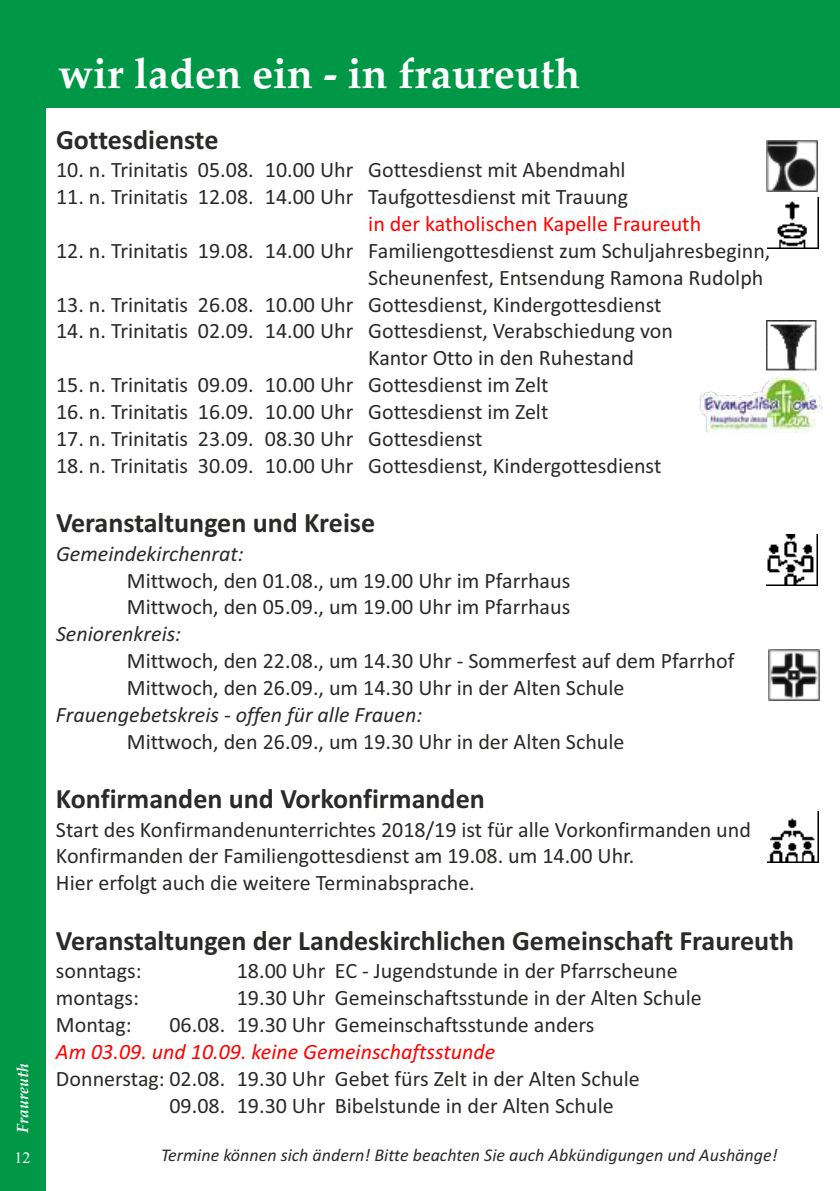
<style>
.page{position:relative;width:840px;height:1191px;background:#fff}
.page>*{position:absolute;margin:0;border:0;box-sizing:border-box;transform-origin:0 0}
.t1{font:700 42px "Palatino Linotype";color:#fefefe}
.t2{font:700 28px "Calibri";color:#2b2a29}
.t3{font:22px/26.8px "Calibri";color:#2b2a29}
.t4{font:italic 22px "Calibri";color:#2b2a29}
.t5{font:italic 22px "Calibri";color:#f00}
.t6{font:22px "Calibri";color:#f00}
.t7{font:italic 18px "Calibri";color:#2b2a29}
.t8{font:italic 700 16px "Palatino Linotype";color:#fefefe}
.t9{font:16px "Times New Roman";color:#fff}
</style>
<div class="page">
<div style="left:0;top:0;width:839px;height:108px;background:#009846"></div>
<img style="left:766px;top:535px;width:50px;height:51px">
<img style="left:767px;top:812px;width:51px;height:51px">
<img style="left:768px;top:649px;width:50px;height:51px">
<img style="left:766px;top:140px;width:50px;height:51px">
<div style="left:0;top:0;width:46px;height:1190px;background:#009846"></div>
<img style="left:767px;top:198px;width:51px;height:51px">
<img style="left:766px;top:320px;width:51px;height:51px">
<img style="left:699px;top:376px;width:124px;height:56px">
<h1 class="t1" style="left:58px;top:57px;width:523px">wir laden ein - in fraureuth</h1>
<p class="t2" style="left:56px;top:128px;width:164px">Gottesdienste</p>
<p class="t3" style="left:56px;top:158px;width:570px">10. n. Trinitatis 05.08. 10.00 Uhr Gottesdienst mit Abendmahl</p>
<p class="t3" style="left:56px;top:185px;width:573px">11. n. Trinitatis 12.08. 14.00 Uhr Taufgottesdienst mit Trauung</p>
<p class="t6" style="left:368px;top:214px;width:334px">in der katholischen Kapelle Fraureuth</p>
<p class="t3" style="left:368px;top:239px;width:403px;text-indent:-312px">12. n. Trinitatis 19.08. 14.00 Uhr Familiengottesdienst zum Schuljahresbeginn,<br>Scheunenfest, Entsendung Ramona Rudolph</p>
<p class="t3" style="left:56px;top:293px;width:606px">13. n. Trinitatis 26.08. 10.00 Uhr Gottesdienst, Kindergottesdienst</p>
<p class="t3" style="left:368px;top:319px;width:306px;text-indent:-312px">14. n. Trinitatis 02.09. 14.00 Uhr Gottesdienst, Verabschiedung von<br>Kantor Otto in den Ruhestand</p>
<p class="t3" style="left:56px;top:373px;width:493px">15. n. Trinitatis 09.09. 10.00 Uhr Gottesdienst im Zelt</p>
<p class="t3" style="left:56px;top:400px;width:493px">16. n. Trinitatis 16.09. 10.00 Uhr Gottesdienst im Zelt</p>
<p class="t3" style="left:56px;top:427px;width:427px">17. n. Trinitatis 23.09. 08.30 Uhr Gottesdienst</p>
<p class="t3" style="left:56px;top:454px;width:606px">18. n. Trinitatis 30.09. 10.00 Uhr Gottesdienst, Kindergottesdienst</p>
<p class="t2" style="left:56px;top:511px;width:320px">Veranstaltungen und Kreise</p>
<p class="t4" style="left:56px;top:544px;width:189px">Gemeindekirchenrat:</p>
<p class="t3" style="left:127px;top:568px;width:444px">Mittwoch, den 01.08., um 19.00 Uhr im Pfarrhaus<br>Mittwoch, den 05.09., um 19.00 Uhr im Pfarrhaus</p>
<p class="t4" style="left:56px;top:625px;width:127px">Seniorenkreis:</p>
<p class="t3" style="left:127px;top:649px;width:608px">Mittwoch, den 22.08., um 14.30 Uhr - Sommerfest auf dem Pfarrhof<br>Mittwoch, den 26.09., um 14.30 Uhr in der Alten Schule</p>
<p class="t4" style="left:56px;top:705px;width:367px">Frauengebetskreis - offen für alle Frauen:</p>
<p class="t3" style="left:127px;top:730px;width:499px">Mittwoch, den 26.09., um 19.30 Uhr in der Alten Schule</p>
<p class="t2" style="left:56px;top:787px;width:430px">Konfirmanden und Vorkonfirmanden</p>
<p class="t3" style="left:56px;top:817px;width:696px">Start des Konfirmandenunterrichtes 2018/19 ist für alle Vorkonfirmanden und<br>Konfirmanden der Familiengottesdienst am 19.08. um 14.00 Uhr.<br>Hier erfolgt auch die weitere Terminabsprache.</p>
<p class="t2" style="left:56px;top:928px;width:739px">Veranstaltungen der Landeskirchlichen Gemeinschaft Fraureuth</p>
<p class="t3" style="left:56px;top:959px;width:87px">sonntags:</p>
<p class="t3" style="left:237px;top:959px;width:442px">18.00 Uhr EC - Jugendstunde in der Pfarrscheune</p>
<p class="t3" style="left:56px;top:986px;width:85px">montags:</p>
<p class="t3" style="left:237px;top:986px;width:466px">19.30 Uhr Gemeinschaftsstunde in der Alten Schule</p>
<p class="t3" style="left:56px;top:1013px;width:77px">Montag:</p>
<p class="t3" style="left:169px;top:1013px;width:426px">06.08. 19.30 Uhr Gemeinschaftsstunde anders</p>
<p class="t5" style="left:56px;top:1042px;width:440px">Am 03.09. und 10.09. keine Gemeinschaftsstunde</p>
<p class="t3" style="left:169px;top:1066px;width:471px;text-indent:-113px">Donnerstag: 02.08. 19.30 Uhr Gebet fürs Zelt in der Alten Schule<br>09.08. 19.30 Uhr Bibelstunde in der Alten Schule</p>
<p class="t8" style="left:16px;top:1133px;width:72px;rotate:-90deg">Fraureuth</p>
<p class="t9" style="left:14px;top:1151px;width:17px">12</p>
<p class="t7" style="left:161px;top:1147px;width:617px">Termine können sich ändern! Bitte beachten Sie auch Abkündigungen und Aushänge!</p>
</div>
